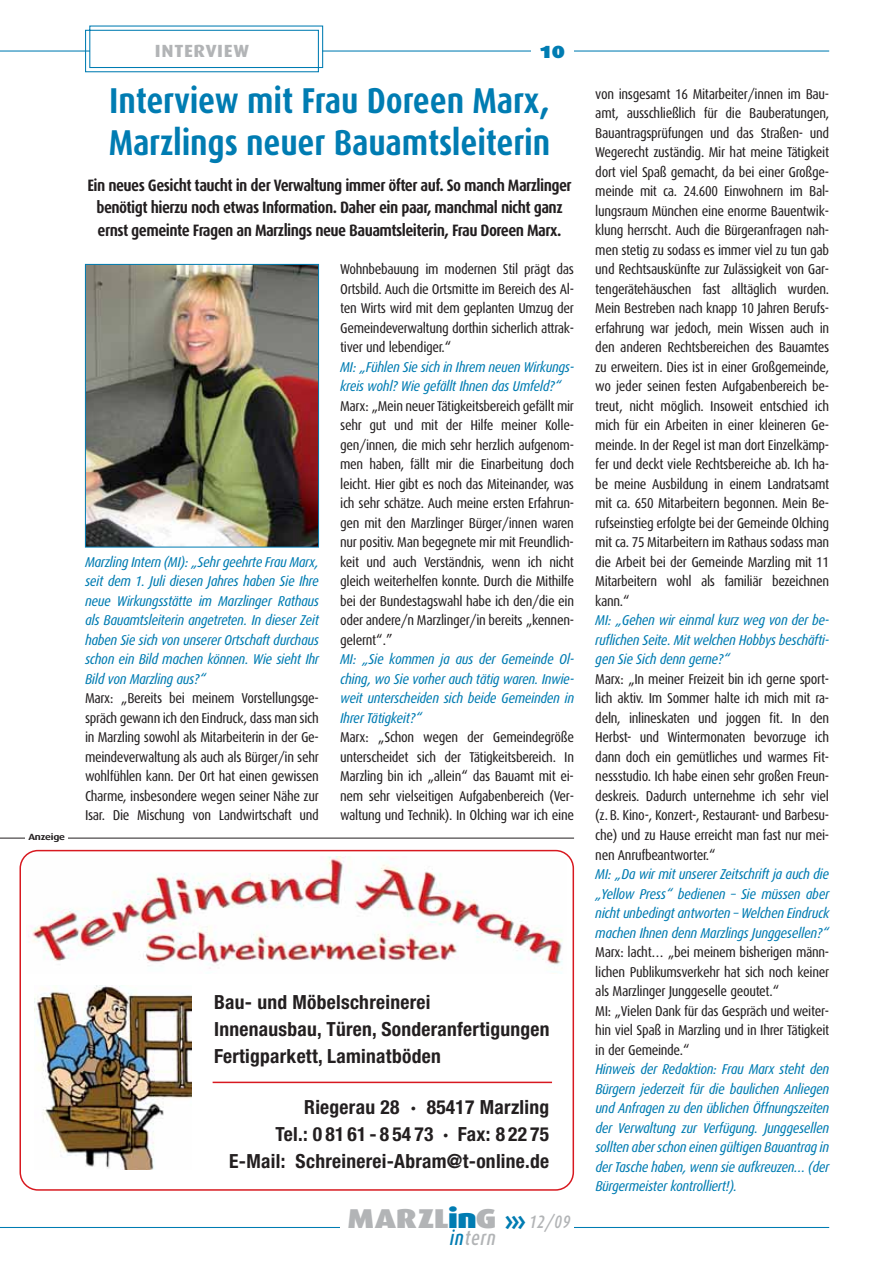
<style>
.page{position:relative;width:893px;height:1263px;background:#fff}
.page>*{position:absolute;margin:0;border:0;box-sizing:border-box;transform-origin:0 0}
.t1{font:700 36px/42px "Dax Condensed";letter-spacing:-.005em;color:#007cb2}
.t2{font:900 27.3px "Dax Wide";letter-spacing:-.015em;color:#b2b4b6}
.t3{font:22.5px "Dax Bold Caps";color:#b2b4b6}
.t4{font:22.5px "Dax Black Caps";color:#007cb2}
.t5{font:italic 500 20.7px "Dax Condensed";letter-spacing:.045em;color:#b2b4b6;scale:.91 1}
.t6{font:700 condensed 19.5px/27px "Helvetica Neue";letter-spacing:.015em;color:#231f20}
.t7{font:700 16.5px/22.5px "Dax Condensed";letter-spacing:-.03em;color:#231f20;text-align:center}
.t8{font:14.25px/19.5px "Dax Condensed";letter-spacing:-.025em;color:#231f20;text-align:justify}
.t9{font:italic 14.25px/19.5px "Dax Condensed";letter-spacing:-.02em;color:#007cb2;text-align:justify}
.t10{font:700 9px "Dax Wide";letter-spacing:-.02em;color:#231f20}
.s1{color:#007cb2}
.s2{font-weight:700;font-size:28.5px;color:#007cb2}
.s3{font-family:"Dax Condensed";font-weight:500;font-style:italic;font-size:18px}
</style>
<div class="page">
<hr style="left:0;top:50px;width:829px;height:2px;background:#007cb2">
<svg style="left:85px;top:25px;width:239px;height:48px"></svg>
<div style="left:531px;top:30px;width:43px;height:42px;background:#fff"></div>
<hr style="left:0;top:1227px;width:829px;height:1px;background:#007cb2">
<div style="left:340px;top:1221px;width:234px;height:18px;background:#fff"></div>
<hr style="left:0;top:838px;width:574px;height:1px;background:#231f20">
<div style="left:26px;top:833px;width:42px;height:11px;background:#fff"></div>
<img style="left:87px;top:266px;width:230px;height:279px">
<div style="left:85px;top:264px;width:234px;height:283px;border:1px solid #007cb2"></div>
<svg style="left:20px;top:850px;width:554px;height:341px"></svg>
<img style="left:34px;top:985px;width:157px;height:184px">
<hr style="left:213px;top:1082px;width:339px;height:1px;background:#d81920">
<p class="t10" style="left:28px;top:832px;width:38px">Anzeige</p>
<h3 class="t3" style="left:155px;top:36px;width:96px">interview</h3>
<h3 class="t4" style="left:540px;top:37px;width:27px">10</h3>
<h1 class="t1" style="left:109px;top:81px;width:443px">Interview mit Frau Doreen Marx,<br>Marzlings neuer Bauamtsleiterin</h1>
<p class="t7" style="left:87px;top:174px;width:486px">Ein neues Gesicht taucht in der Verwaltung immer öfter auf. So manch Marzlinger benötigt hierzu noch etwas Information. Daher ein paar, manchmal nicht ganz ernst gemeinte Fragen an Marzlings neue Bauamtsleiterin, Frau Doreen Marx.</p>
<p class="t9" style="left:85px;top:553px;width:235px">Marzling Intern (MI): „Sehr geehrte Frau Marx, seit dem 1. Juli diesen Jahres haben Sie Ihre neue Wirkungsstätte im Marzlinger Rathaus als Bauamtsleiterin angetreten. In dieser Zeit haben Sie sich von unserer Ortschaft durchaus schon ein Bild machen können. Wie sieht Ihr Bild von Marzling aus?“</p>
<p class="t8" style="left:85px;top:689px;width:235px">Marx: „Bereits bei meinem Vorstellungsge&shy;spräch gewann ich den Eindruck, dass man sich in Marzling sowohl als Mitarbeiterin in der Ge&shy;meindeverwaltung als auch als Bürger/in sehr wohlfühlen kann. Der Ort hat einen gewissen Charme, insbesondere wegen seiner Nähe zur Isar. Die Mischung von Landwirtschaft und</p>
<p class="t8" style="left:340px;top:260px;width:235px">Wohnbebauung im modernen Stil prägt das Ortsbild. Auch die Ortsmitte im Bereich des Al&shy;ten Wirts wird mit dem geplanten Umzug der Gemeindeverwaltung dorthin sicherlich attrak&shy;tiver und lebendiger.“</p>
<p class="t9" style="left:340px;top:358px;width:235px">MI: „Fühlen Sie sich in Ihrem neuen Wirkungs&shy;kreis wohl? Wie gefällt Ihnen das Umfeld?“</p>
<p class="t8" style="left:340px;top:397px;width:235px">Marx: „Mein neuer Tätigkeitsbereich gefällt mir sehr gut und mit der Hilfe meiner Kolle&shy;gen/innen, die mich sehr herzlich aufgenom&shy;men haben, fällt mir die Einarbeitung doch leicht. Hier gibt es noch das Miteinander, was ich sehr schätze. Auch meine ersten Erfahrun&shy;gen mit den Marzlinger Bürger/innen waren nur positiv. Man begegnete mir mit Freundlich&shy;keit und auch Verständnis, wenn ich nicht gleich weiterhelfen konnte. Durch die Mithilfe bei der Bundestagswahl habe ich den/die ein oder andere/n Marzlinger/in bereits „kennen&shy;gelernt“.”</p>
<p class="t9" style="left:340px;top:650px;width:235px">MI: „Sie kommen ja aus der Gemeinde Ol&shy;ching, wo Sie vorher auch tätig waren. Inwie&shy;weit unterscheiden sich beide Gemeinden in Ihrer Tätigkeit?“</p>
<p class="t8" style="left:340px;top:728px;width:235px">Marx: „Schon wegen der Gemeindegröße unterscheidet sich der Tätigkeitsbereich. In Marzling bin ich „allein“ das Bauamt mit ei&shy;nem sehr vielseitigen Aufgabenbereich (Ver&shy;waltung und Technik). In Olching war ich eine</p>
<h3 class="t6" style="left:214px;top:991px;width:337px">Bau- und Möbelschreinerei<br>Innenausbau, Türen, Sonderanfertigungen<br>Fertigparkett, Laminatböden</h3>
<h3 class="t6" style="left:229px;top:1096px;width:321px;text-align:right">Riegerau 28 · 85417 Marzling<br>Tel.: 0 81 61 - 8 54 73 · Fax: 8 22 75<br>E-Mail: Schreinerei-Abram@t-online.de</h3>
<h2 class="t2" style="left:348px;top:1209px;width:224px">MARZL<span class="s1">in</span>G <span class="s2">›››</span> <span class="s3">12/09</span></h2>
<h3 class="t5" style="left:450px;top:1226px;width:52px"><span class="s1">in</span>tern</h3>
<p class="t8" style="left:595px;top:85px;width:235px">von insgesamt 16 Mitarbeiter/innen im Bau&shy;amt, ausschließlich für die Bauberatungen, Bauantragsprüfungen und das Straßen- und Wegerecht zuständig. Mir hat meine Tätigkeit dort viel Spaß gemacht, da bei einer Großge&shy;meinde mit ca. 24.600 Einwohnern im Bal&shy;lungsraum München eine enorme Bauentwik&shy;klung herrscht. Auch die Bürgeranfragen nah&shy;men stetig zu sodass es immer viel zu tun gab und Rechtsauskünfte zur Zulässigkeit von Gar&shy;tengerätehäuschen fast alltäglich wurden.<br>Mein Bestreben nach knapp 10 Jahren Berufs&shy;erfahrung war jedoch, mein Wissen auch in den anderen Rechtsbereichen des Bauamtes zu erweitern. Dies ist in einer Großgemeinde, wo jeder seinen festen Aufgabenbereich be&shy;treut, nicht möglich. Insoweit entschied ich mich für ein Arbeiten in einer kleineren Ge&shy;meinde. In der Regel ist man dort Einzelkämp&shy;fer und deckt viele Rechtsbereiche ab. Ich ha&shy;be meine Ausbildung in einem Landratsamt mit ca. 650 Mitarbeitern begonnen. Mein Be&shy;rufseinstieg erfolgte bei der Gemeinde Olching mit ca. 75 Mitarbeitern im Rathaus sodass man die Arbeit bei der Gemeinde Marzling mit 11<br>Mitarbeitern wohl als familiär bezeichnen kann.“</p>
<p class="t9" style="left:595px;top:611px;width:235px">MI: „Gehen wir einmal kurz weg von der be&shy;ruflichen Seite. Mit welchen Hobbys beschäfti&shy;gen Sie Sich denn gerne?“</p>
<p class="t8" style="left:595px;top:670px;width:235px">Marx: „In meiner Freizeit bin ich gerne sport&shy;lich aktiv. Im Sommer halte ich mich mit ra&shy;deln, inlineskaten und joggen fit. In den Herbst- und Wintermonaten bevorzuge ich dann doch ein gemütliches und warmes Fit&shy;nessstudio. Ich habe einen sehr großen Freun&shy;deskreis. Dadurch unternehme ich sehr viel (z.B. Kino-, Konzert-, Restaurant- und Barbesu&shy;che) und zu Hause erreicht man fast nur mei&shy;nen Anrufbeantworter.“</p>
<p class="t9" style="left:595px;top:865px;width:235px">MI: „Da wir mit unserer Zeitschrift ja auch die „Yellow Press“ bedienen – Sie müssen aber nicht unbedingt antworten – Welchen Eindruck machen Ihnen denn Marzlings Junggesellen?“</p>
<p class="t8" style="left:595px;top:943px;width:235px;text-align:left">Marx: lacht… „bei meinem bisherigen männ&shy;lichen Publikumsverkehr hat sich noch keiner als Marzlinger Junggeselle geoutet.“<br>MI: „Vielen Dank für das Gespräch und weiter&shy;hin viel Spaß in Marzling und in Ihrer Tätigkeit in der Gemeinde.“</p>
<p class="t9" style="left:595px;top:1060px;width:235px">Hinweis der Redaktion: Frau Marx steht den Bürgern jederzeit für die baulichen Anliegen und Anfragen zu den üblichen Öffnungszeiten der Verwaltung zur Verfügung. Junggesellen sollten aber schon einen gültigen Bauantrag in der Tasche haben, wenn sie aufkreuzen… (der Bürgermeister kontrolliert!).</p>
</div>
